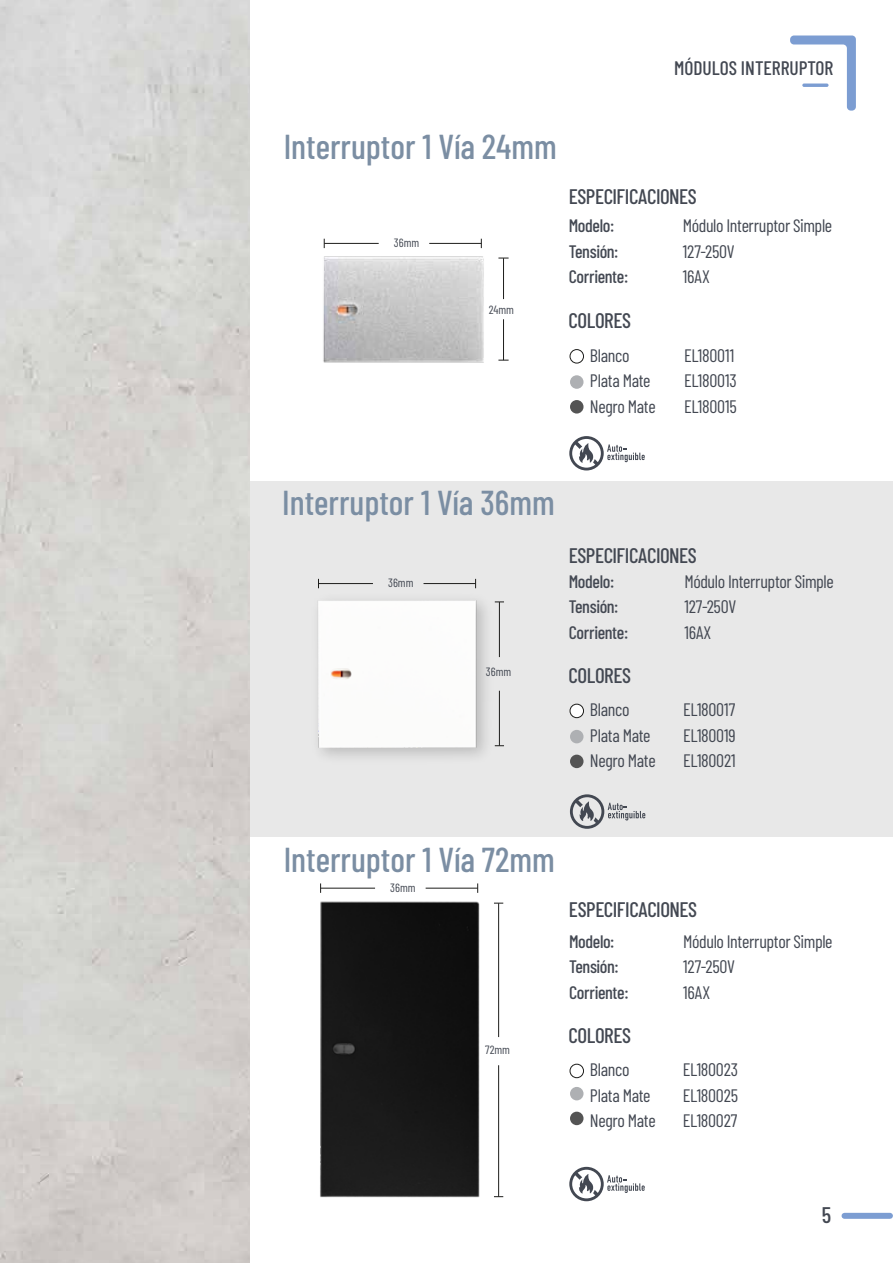
<style>
.page{position:relative;width:893px;height:1263px;background:#fff}
.page>*{position:absolute;margin:0;border:0;box-sizing:border-box;transform-origin:0 0}
.t1{font:500 34.5px "Barlow Condensed";color:#7b8ea3}
.t2{font:500 22.5px "Barlow Condensed";color:#434852}
.t3{font:500 21px "Barlow Condensed";letter-spacing:-.02em;color:#434852}
.t4{font:500 19.5px "Barlow Condensed";color:#434852}
.t5{font:18px/25.5px "Barlow Condensed";letter-spacing:-.02em;color:#434852}
.t6{font:500 18px/25.5px "Barlow Condensed";letter-spacing:-.02em;color:#434852}
.t7{font:12px "Barlow Condensed";color:#434852}
</style>
<div class="page">
<svg style="left:0;top:482px;width:893px;height:355px;background:#e1e1e0"></svg>
<img style="left:314px;top:586px;width:182px;height:175px">
<img style="left:320px;top:883px;width:184px;height:315px">
<hr style="left:499px;top:602px;width:1px;height:55px;background:#1d1d1b">
<hr style="left:499px;top:691px;width:1px;height:55px;background:#1d1d1b">
<hr style="left:423px;top:583px;width:53px;height:1px;background:#1d1d1b">
<hr style="left:318px;top:583px;width:55px;height:1px;background:#1d1d1b">
<hr style="left:426px;top:888px;width:52px;height:1px;background:#1d1d1b">
<hr style="left:321px;top:888px;width:54px;height:1px;background:#1d1d1b">
<hr style="left:498px;top:903px;width:1px;height:134px;background:#1d1d1b">
<hr style="left:498px;top:1065px;width:1px;height:132px;background:#1d1d1b">
<div style="left:570px;top:375px;width:13px;height:14px;background:#aeb0b3;border-radius:50%"></div>
<div style="left:570px;top:349px;width:14px;height:14px;border:1px solid #1d1d1b;border-radius:50%"></div>
<div style="left:570px;top:400px;width:13px;height:13px;background:#545454;border-radius:50%"></div>
<svg style="left:569px;top:436px;width:76px;height:34px"></svg>
<div style="left:570px;top:730px;width:13px;height:13px;background:#aeb0b3;border-radius:50%"></div>
<div style="left:570px;top:704px;width:13px;height:14px;background:#fff;border-radius:50%"></div>
<div style="left:570px;top:704px;width:14px;height:14px;border:1px solid #1d1d1b;border-radius:50%"></div>
<div style="left:570px;top:755px;width:13px;height:13px;background:#545454;border-radius:50%"></div>
<svg style="left:570px;top:794px;width:75px;height:35px;background:#bfc1c3"></svg>
<div style="left:570px;top:1087px;width:13px;height:13px;background:#aeb0b3;border-radius:50%"></div>
<div style="left:570px;top:1064px;width:14px;height:14px;border:1px solid #1d1d1b;border-radius:50%"></div>
<div style="left:570px;top:1112px;width:13px;height:13px;background:#545454;border-radius:50%"></div>
<svg style="left:569px;top:1167px;width:76px;height:34px"></svg>
<img style="left:323px;top:238px;width:186px;height:125px">
<svg style="left:790px;top:36px;width:66px;height:75px"></svg>
<hr style="left:802px;top:84px;width:26px;height:3px;background:#7c9dd2;border-radius:2px">
<div style="left:844px;top:1213px;width:46px;height:6px;background:#7c9dd2"></div>
<p class="t4" style="left:674px;top:54px;width:161px">MÓDULOS INTERRUPTOR</p>
<h1 class="t1" style="left:284px;top:122px;width:275px">Interruptor 1 Vía 24mm</h1>
<p class="t7" style="left:394px;top:234px;width:27px">36mm</p>
<p class="t7" style="left:489px;top:301px;width:27px">24mm</p>
<p class="t3" style="left:569px;top:181px;width:130px">ESPECIFICACIONES</p>
<p class="t6" style="left:569px;top:212px;width:61px">Modelo:<br>Tensión:<br>Corriente:</p>
<p class="t5" style="left:683px;top:212px;width:151px">Módulo Interruptor Simple<br>127-250V<br>16AX</p>
<p class="t3" style="left:568px;top:306px;width:64px">COLORES</p>
<p class="t5" style="left:590px;top:341px;width:67px">Blanco<br>Plata Mate<br>Negro Mate</p>
<p class="t5" style="left:684px;top:341px;width:54px">EL180011<br>EL180013<br>EL180015</p>
<h1 class="t1" style="left:282px;top:478px;width:274px">Interruptor 1 Vía 36mm</h1>
<p class="t7" style="left:388px;top:574px;width:27px">36mm</p>
<p class="t7" style="left:486px;top:664px;width:27px">36mm</p>
<p class="t3" style="left:569px;top:540px;width:130px">ESPECIFICACIONES</p>
<p class="t6" style="left:569px;top:567px;width:61px">Modelo:<br>Tensión:<br>Corriente:</p>
<p class="t5" style="left:684px;top:567px;width:151px">Módulo Interruptor Simple<br>127-250V<br>16AX</p>
<p class="t3" style="left:568px;top:660px;width:64px">COLORES</p>
<p class="t5" style="left:590px;top:696px;width:67px">Blanco<br>Plata Mate<br>Negro Mate</p>
<p class="t5" style="left:683px;top:696px;width:54px;text-align:justify">EL180017<br>EL180019<br>EL180021</p>
<h1 class="t1" style="left:284px;top:835px;width:273px">Interruptor 1 Vía 72mm</h1>
<p class="t7" style="left:390px;top:879px;width:27px">36mm</p>
<p class="t7" style="left:485px;top:1041px;width:26px">72mm</p>
<p class="t3" style="left:569px;top:894px;width:130px">ESPECIFICACIONES</p>
<p class="t6" style="left:569px;top:927px;width:61px">Modelo:<br>Tensión:<br>Corriente:</p>
<p class="t5" style="left:683px;top:927px;width:151px">Módulo Interruptor Simple<br>127-250V<br>16AX</p>
<p class="t3" style="left:568px;top:1020px;width:64px">COLORES</p>
<p class="t5" style="left:590px;top:1056px;width:67px">Blanco<br>Plata Mate<br>Negro Mate</p>
<p class="t5" style="left:683px;top:1056px;width:57px;text-align:justify">EL180023<br>EL180025<br>EL180027</p>
<p class="t2" style="left:822px;top:1198px;width:11px">5</p>
</div>
